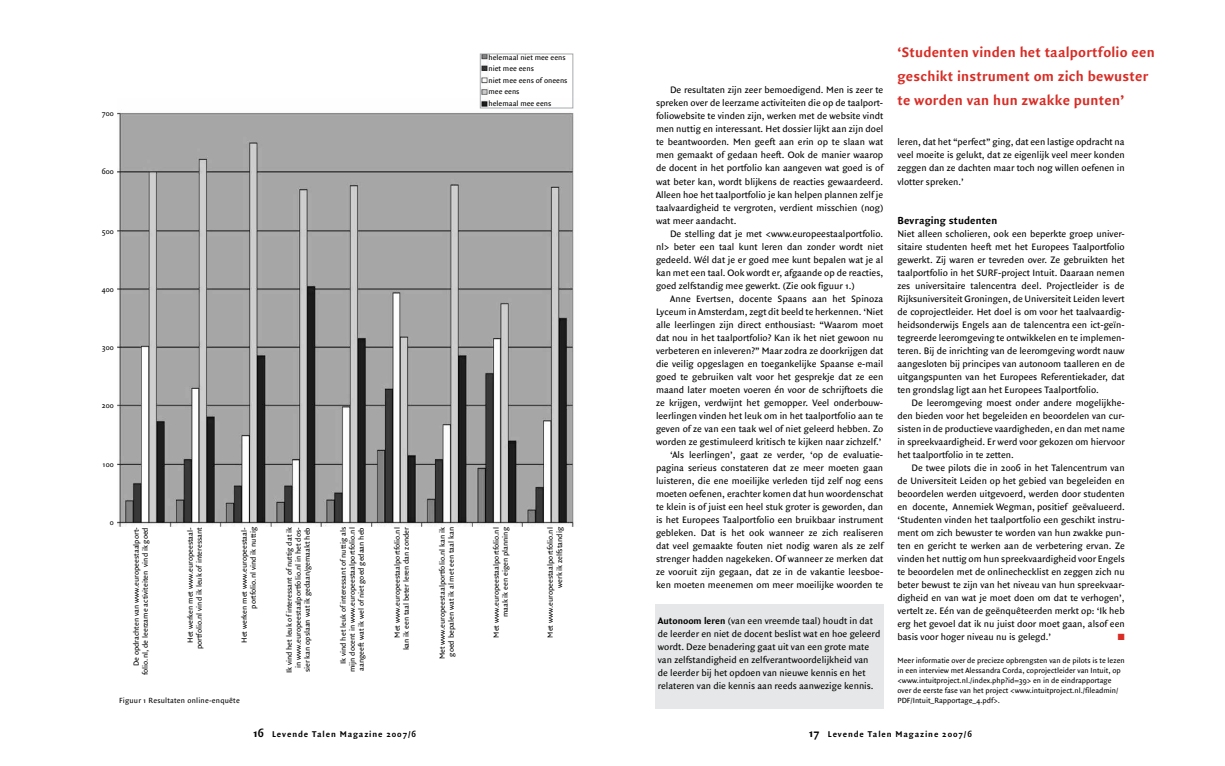
<style>
.page{position:relative;width:1225px;height:766px;background:#fff}
.page>*{position:absolute;margin:0;border:0;box-sizing:border-box;transform-origin:0 0}
.t1{font:700 15px/24px "Quadraat Sans";letter-spacing:.015em;color:#d82c25}
.t2{font:700 11px "Quadraat Sans";letter-spacing:.015em;color:#000}
.t3{font:10px/13px "Quadraat Sans";color:#000;text-align:justify}
.t4{font:700 9px "Quadraat Sans";letter-spacing:.1em;color:#000}
.t5{font:9px "Zapf Dingbats ITC";color:#d82c25}
.t6{font:8px/9px "Quadraat Sans";color:#000;text-align:right}
.t7{font:8px "Quadraat Sans";letter-spacing:.025em;color:#000}
.s1{font-weight:700}
.s2{font-size:12px}
</style>
<div class="page">
<div style="left:655px;top:604px;width:228px;height:105px;background:#e6e7e8"></div>
<img style="left:117px;top:98px;width:457px;height:428px">
<img style="left:482px;top:55px;width:6px;height:51px">
<div style="left:480px;top:53px;width:93px;height:55px;border:1px solid #a7a9ac"></div>
<p class="t6" style="left:102px;top:109px;width:13px">700</p>
<p class="t6" style="left:102px;top:167px;width:13px">600</p>
<p class="t6" style="left:488px;top:52px;width:80px;line-height:11.4px;text-align:left">helemaal niet mee eens niet mee eens<br>niet mee eens of oneens mee eens<br>helemaal mee eens</p>
<p class="t6" style="left:102px;top:227px;width:13px">500</p>
<p class="t6" style="left:102px;top:285px;width:13px">400</p>
<p class="t6" style="left:102px;top:343px;width:13px">300</p>
<p class="t6" style="left:102px;top:401px;width:13px">200</p>
<p class="t6" style="left:103px;top:459px;width:13px">100</p>
<p class="t6" style="left:110px;top:517px;width:5px">0</p>
<p class="t6" style="left:132px;top:675px;width:149px;rotate:-90deg">De opdrachten van www.europeestaalport&shy;folio.nl, de leerzame activiteiten vind ik goed</p>
<p class="t6" style="left:186px;top:649px;width:123px;rotate:-90deg">Het werken met www.europeestaal&shy;portfolio.nl vind ik leuk of interessant</p>
<p class="t6" style="left:240px;top:642px;width:117px;rotate:-90deg">Het werken met www.europeestaal&shy;portfolio.nl vind ik nuttig</p>
<p class="t6" style="left:285px;top:673px;width:148px;rotate:-90deg">Ik vind het leuk of interessant of nuttig dat ik in www.europeestaalportfolio.nl in het dos&shy;sier kan opslaan wat ik gedaan/gemaakt heb</p>
<p class="t6" style="left:339px;top:672px;width:146px;text-align:justify;text-indent:8px;rotate:-90deg">Ik vind het leuk of interessant of nuttig als mijn docent in www.europeestaalportfolio.nl aangeeft wat ik wel of niet goed gedaan heb</p>
<p class="t6" style="left:393px;top:650px;width:125px;rotate:-90deg">Met www.europeestaalportfolio.nl kan ik een taal beter leren dan zonder</p>
<p class="t6" style="left:438px;top:659px;width:133px;text-align:center;rotate:-90deg">Met www.europeestaalportfolio.nl kan ik goed bepalen wat ik al met een taal kan</p>
<p class="t6" style="left:492px;top:637px;width:112px;rotate:-90deg">Met www.europeestaalportfolio.nl maak ik een eigen planning</p>
<p class="t6" style="left:546px;top:637px;width:112px;rotate:-90deg">Met www.europeestaalportfolio.nl werk ik zelfstandig</p>
<p class="t7" style="left:119px;top:695px;width:122px">Figuur 1 Resultaten online-enquête</p>
<p class="t3" style="left:656px;top:84px;width:229px;text-indent:14px">De resultaten zijn zeer bemoedigend. Men is zeer te spreken over de leerzame activiteiten die op de taalport&shy;foliowebsite te vinden zijn, werken met de website vindt men nuttig en interessant. Het dossier lijkt aan zijn doel te beantwoorden. Men geeft aan erin op te slaan wat men gemaakt of gedaan heeft. Ook de manier waarop de docent in het portfolio kan aangeven wat goed is of wat beter kan, wordt blijkens de reacties gewaardeerd.<br>Alleen hoe het taalportfolio je kan helpen plannen zelf je taalvaardigheid te vergroten, verdient misschien (nog) wat meer aandacht.</p>
<p class="t3" style="left:656px;top:227px;width:229px;text-indent:14px">De stelling dat je met &lt;www.europeestaalportfolio. nl&gt; beter een taal kunt leren dan zonder wordt niet gedeeld. Wél dat je er goed mee kunt bepalen wat je al kan met een taal. Ook wordt er, afgaande op de reacties, goed zelfstandig mee gewerkt. (Zie ook figuur 1.)</p>
<p class="t3" style="left:656px;top:292px;width:229px;text-align:right">Anne Evertsen, docente Spaans aan het Spinoza Lyceum in Amsterdam, zegt dit beeld te herkennen. ‘Niet alle leerlingen zijn direct enthousiast: “Waarom moet dat nou in het taalportfolio? Kan ik het niet gewoon nu verbeteren en inleveren?” Maar zodra ze doorkrijgen dat die veilig opgeslagen en toegankelijke Spaanse e-mail goed te gebruiken valt voor het gesprekje dat ze een maand later moeten voeren én voor de schrijftoets die ze krijgen, verdwijnt het gemopper. Veel onderbouw&shy;leerlingen vinden het leuk om in het taalportfolio aan te geven of ze van een taak wel of niet geleerd hebben. Zo worden ze gestimuleerd kritisch te kijken naar zichzelf.’ ‘Als leerlingen’, gaat ze verder, ‘op de evaluatie&shy;pagina serieus constateren dat ze meer moeten gaan luisteren, die ene moeilijke verleden tijd zelf nog eens moeten oefenen, erachter komen dat hun woordenschat te klein is of juist een heel stuk groter is geworden, dan is het Europees Taalportfolio een bruikbaar instrument gebleken. Dat is het ook wanneer ze zich realiseren dat veel gemaakte fouten niet nodig waren als ze zelf strenger hadden nagekeken. Of wanneer ze merken dat ze vooruit zijn gegaan, dat ze in de vakantie leesboe&shy;ken moeten meenemen om meer moeilijke woorden te</p>
<p class="t3" style="left:658px;top:614px;width:224px;text-align:left"><span class="s1">Autonoom leren</span> (van een vreemde taal) houdt in dat de leerder en niet de docent beslist wat en hoe geleerd wordt. Deze benadering gaat uit van een grote mate van zelfstandigheid en zelfverantwoordelijkheid van de leerder bij het opdoen van nieuwe kennis en het relateren van die kennis aan reeds aanwezige kennis.</p>
<h1 class="t1" style="left:897px;top:40px;width:259px">‘Studenten vinden het taalportfolio een geschikt instrument om zich bewuster te worden van hun zwakke punten’</h1>
<p class="t3" style="left:897px;top:136px;width:229px">leren, dat het “perfect” ging, dat een lastige opdracht na veel moeite is gelukt, dat ze eigenlijk veel meer konden zeggen dan ze dachten maar toch nog willen oefenen in vlotter spreken.’</p>
<p class="t2" style="left:897px;top:214px;width:101px">Bevraging studenten</p>
<p class="t3" style="left:897px;top:227px;width:229px">Niet alleen scholieren, ook een beperkte groep univer&shy;sitaire studenten heeft met het Europees Taalportfolio gewerkt. Zij waren er tevreden over. Ze gebruikten het taalportfolio in het SURF-project Intuit. Daaraan nemen zes universitaire talencentra deel. Projectleider is de Rijksuniversiteit Groningen, de Universiteit Leiden levert de coprojectleider. Het doel is om voor het taalvaardig&shy;heidsonderwijs Engels aan de talencentra een ict-geïn&shy;tegreerde leeromgeving te ontwikkelen en te implemen&shy;teren. Bij de inrichting van de leeromgeving wordt nauw aangesloten bij principes van autonoom taalleren en de uitgangspunten van het Europees Referentiekader, dat ten grondslag ligt aan het Europees Taalportfolio.</p>
<p class="t3" style="left:897px;top:396px;width:229px;text-indent:14px">De leeromgeving moest onder andere mogelijkhe&shy;den bieden voor het begeleiden en beoordelen van cur&shy;sisten in de productieve vaardigheden, en dan met name in spreekvaardigheid. Er werd voor gekozen om hiervoor het taalportfolio in te zetten.</p>
<p class="t3" style="left:897px;top:461px;width:229px;text-indent:14px">De twee pilots die in 2006 in het Talencentrum van de Universiteit Leiden op het gebied van begeleiden en beoordelen werden uitgevoerd, werden door studenten en docente, Annemiek Wegman, positief geëvalueerd. ‘Studenten vinden het taalportfolio een geschikt instru&shy;ment om zich bewuster te worden van hun zwakke pun&shy;ten en gericht te werken aan de verbetering ervan. Ze vinden het nuttig om hun spreekvaardigheid voor Engels te beoordelen met de onlinechecklist en zeggen zich nu beter bewust te zijn van het niveau van hun spreekvaar&shy;digheid en van wat je moet doen om dat te verhogen’, vertelt ze. Eén van de geënquêteerden merkt op: ‘Ik heb erg het gevoel dat ik nu juist door moet gaan, alsof een basis voor hoger niveau nu is gelegd.’</p>
<p class="t5" style="left:1118px;top:632px;width:8px">■</p>
<p class="t6" style="left:897px;top:655px;width:229px;line-height:10px;text-align:left">Meer informatie over de precieze opbrengsten van de pilots is te lezen in een interview met Alessandra Corda, coprojectleider van Intuit, op &lt;www.intuitproject.nl./index.php?id=39&gt; en in de eindrapportage over de eerste fase van het project &lt;www.intuitproject.nl./fileadmin/ PDF/Intuit_Rapportage_4.pdf&gt;.</p>
<p class="t4" style="left:253px;top:729px;width:164px"><span class="s2">16</span> Levende Talen Magazine 2007/6</p>
<p class="t4" style="left:809px;top:729px;width:164px"><span class="s2">17</span> Levende Talen Magazine 2007/6</p>
</div>
